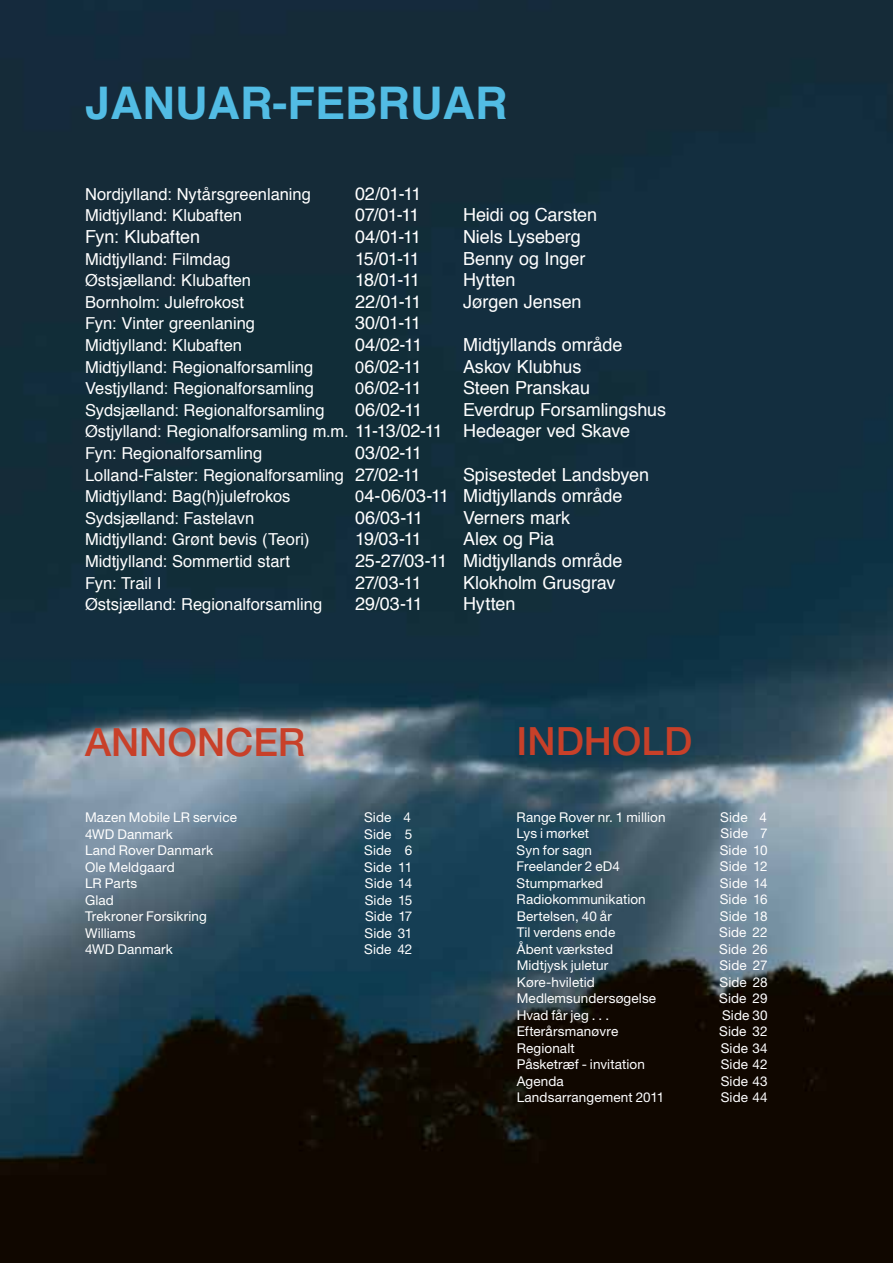
<style>
.page{position:relative;width:893px;height:1263px;background:#fff}
.page>*{position:absolute;margin:0;border:0;box-sizing:border-box;transform-origin:0 0}
.t1{font:700 45px "Helvetica";color:#52bce4}
.t2{font:500 39px "Helvetica Neue LT Std";color:#c84029}
.t3{font:18px "Helvetica";letter-spacing:-.005em;color:#fff}
.t4{font:16.5px/21.6px "Helvetica";color:#fff}
.t5{font:13.5px "Helvetica Neue LT Std";letter-spacing:.01em;color:#fff}
.s1{font-size:16.5px}
.s2{font-size:18px}
</style>
<div class="page">
<img style="left:0;top:0;width:893px;height:1263px">
<h1 class="t1" style="left:85px;top:67px;width:424px">JANUAR-FEBRUAR</h1>
<p class="t4" style="left:85px;top:184px;width:227px">Nordjylland: Nytårsgreenlaning</p>
<h3 class="t3" style="left:355px;top:180px;width:68px">02/01-11</h3>
<p class="t4" style="left:85px;top:205px;width:158px">Midtjylland: Klubaften</p>
<h3 class="t3" style="left:355px;top:201px;width:66px">07/01-11</h3>
<h3 class="t3" style="left:463px;top:201px;width:136px">Heidi og Carsten</h3>
<h3 class="t3" style="left:85px;top:223px;width:116px">Fyn: Klubaften</h3>
<h3 class="t3" style="left:355px;top:223px;width:68px">04/01-11</h3>
<h3 class="t3" style="left:463px;top:223px;width:119px">Niels Lyseberg</h3>
<p class="t4" style="left:85px;top:249px;width:147px">Midtjylland: Filmdag</p>
<h3 class="t3" style="left:355px;top:244px;width:66px">15/01-11</h3>
<h3 class="t3" style="left:463px;top:244px;width:124px">Benny og Inger</h3>
<p class="t4" style="left:85px;top:270px;width:168px">Østsjælland: Klubaften</p>
<h3 class="t3" style="left:355px;top:266px;width:67px">18/01-11</h3>
<h3 class="t3" style="left:463px;top:266px;width:54px">Hytten</h3>
<p class="t4" style="left:85px;top:292px;width:160px">Bornholm: Julefrokost</p>
<h3 class="t3" style="left:355px;top:288px;width:68px">22/01-11</h3>
<h3 class="t3" style="left:463px;top:288px;width:120px">Jørgen Jensen</h3>
<p class="t4" style="left:85px;top:313px;width:172px">Fyn: Vinter greenlaning</p>
<h3 class="t3" style="left:355px;top:309px;width:68px">30/01-11</h3>
<p class="t4" style="left:85px;top:335px;width:158px">Midtjylland: Klubaften</p>
<h3 class="t3" style="left:355px;top:331px;width:69px">04/02-11</h3>
<h3 class="t3" style="left:463px;top:331px;width:161px">Midtjyllands område</h3>
<p class="t4" style="left:85px;top:357px;width:230px">Midtjylland: Regionalforsamling</p>
<h3 class="t3" style="left:355px;top:352px;width:68px"><span class="s1">0</span>6/02-11</h3>
<h3 class="t3" style="left:463px;top:352px;width:120px">Askov Klubhus</h3>
<p class="t4" style="left:85px;top:378px;width:230px">Vestjylland: Regionalforsamling</p>
<h3 class="t3" style="left:355px;top:374px;width:68px"><span class="s1">0</span>6/02-11</h3>
<h3 class="t3" style="left:463px;top:374px;width:128px">Steen Pranskau</h3>
<p class="t4" style="left:85px;top:400px;width:241px">Sydsjælland: Regionalforsamling</p>
<h3 class="t3" style="left:355px;top:396px;width:69px">06/02-11</h3>
<h3 class="t3" style="left:463px;top:396px;width:205px">Everdrup Forsamlingshus</h3>
<p class="t4" style="left:85px;top:421px;width:546px">Østjylland: Regionalforsamling m.m. <span class="s2">11-13/02-11 Hedeager ved Skave<br></span>Fyn: Regionalforsamling</p>
<h3 class="t3" style="left:355px;top:439px;width:69px">03/02-11</h3>
<p class="t4" style="left:85px;top:465px;width:337px">Lolland-Falster: Regionalforsamling <span class="s2">27/02-11</span></p>
<h3 class="t3" style="left:463px;top:460px;width:187px">Spisestedet Landsbyen</h3>
<p class="t4" style="left:85px;top:486px;width:207px">Midtjylland: Bag(h)julefrokos</p>
<h3 class="t3" style="left:355px;top:482px;width:269px"><span class="s1">0</span>4-06/03-11 Midtjyllands område</h3>
<p class="t4" style="left:85px;top:508px;width:171px">Sydsjælland: Fastelavn</p>
<h3 class="t3" style="left:355px;top:504px;width:70px">06/03-11</h3>
<h3 class="t3" style="left:463px;top:504px;width:108px">Verners mark</h3>
<p class="t4" style="left:85px;top:529px;width:226px">Midtjylland: Grønt bevis (Teori)</p>
<h3 class="t3" style="left:355px;top:525px;width:68px">19/03-11</h3>
<h3 class="t3" style="left:463px;top:525px;width:93px">Alex og Pia</h3>
<p class="t4" style="left:85px;top:551px;width:206px">Midtjylland: Sommertid start</p>
<h3 class="t3" style="left:355px;top:547px;width:269px">25-27/03-11 Midtjyllands område</h3>
<p class="t4" style="left:85px;top:573px;width:78px">Fyn: Trail I</p>
<h3 class="t3" style="left:355px;top:568px;width:68px">27/03-11</h3>
<h3 class="t3" style="left:463px;top:568px;width:154px">Klokholm Grusgrav</h3>
<p class="t4" style="left:85px;top:594px;width:239px">Østsjælland: Regionalforsamling</p>
<h3 class="t3" style="left:355px;top:590px;width:69px">29/03-11</h3>
<h3 class="t3" style="left:463px;top:590px;width:54px">Hytten</h3>
<h2 class="t2" style="left:85px;top:719px;width:222px">ANNONCER</h2>
<p class="t5" style="left:85px;top:809px;width:154px">Mazen Mobile LR service</p>
<p class="t5" style="left:364px;top:809px;width:48px">Side 4</p>
<p class="t5" style="left:85px;top:826px;width:89px">4WD Danmark</p>
<p class="t5" style="left:364px;top:826px;width:50px">Side 5</p>
<p class="t5" style="left:85px;top:842px;width:129px">Land Rover Danmark</p>
<p class="t5" style="left:364px;top:842px;width:50px">Side 6</p>
<p class="t5" style="left:85px;top:859px;width:91px">Ole Meldgaard</p>
<p class="t5" style="left:364px;top:859px;width:50px">Side 11</p>
<p class="t5" style="left:85px;top:875px;width:54px">LR Parts</p>
<p class="t5" style="left:365px;top:875px;width:49px">Side 14</p>
<p class="t5" style="left:85px;top:892px;width:30px">Glad</p>
<p class="t5" style="left:365px;top:892px;width:49px">Side 15</p>
<p class="t5" style="left:85px;top:908px;width:123px">Trekroner Forsikring</p>
<p class="t5" style="left:365px;top:908px;width:49px">Side 17</p>
<p class="t5" style="left:85px;top:925px;width:52px">Williams</p>
<p class="t5" style="left:364px;top:925px;width:49px">Side 31</p>
<p class="t5" style="left:85px;top:941px;width:89px">4WD Danmark</p>
<p class="t5" style="left:364px;top:941px;width:50px">Side 42</p>
<h2 class="t2" style="left:517px;top:718px;width:177px">INDHOLD</h2>
<p class="t5" style="left:517px;top:809px;width:150px">Range Rover nr. 1 million</p>
<p class="t5" style="left:720px;top:809px;width:48px">Side 4</p>
<p class="t5" style="left:517px;top:825px;width:74px">Lys i mørket</p>
<p class="t5" style="left:721px;top:825px;width:48px">Side 7</p>
<p class="t5" style="left:517px;top:842px;width:77px">Syn for sagn</p>
<p class="t5" style="left:720px;top:842px;width:49px">Side 10</p>
<p class="t5" style="left:517px;top:858px;width:105px">Freelander 2 eD4</p>
<p class="t5" style="left:720px;top:858px;width:49px">Side 12</p>
<p class="t5" style="left:517px;top:875px;width:88px">Stumpmarked</p>
<p class="t5" style="left:720px;top:875px;width:49px">Side 14</p>
<p class="t5" style="left:517px;top:891px;width:131px">Radiokommunikation</p>
<p class="t5" style="left:720px;top:891px;width:49px">Side 16</p>
<p class="t5" style="left:517px;top:908px;width:97px">Bertelsen, 40 år</p>
<p class="t5" style="left:720px;top:908px;width:49px">Side 18</p>
<p class="t5" style="left:517px;top:924px;width:100px">Til verdens ende</p>
<p class="t5" style="left:719px;top:924px;width:50px">Side 22</p>
<p class="t5" style="left:517px;top:941px;width:98px">Åbent værksted</p>
<p class="t5" style="left:719px;top:941px;width:50px">Side 26</p>
<p class="t5" style="left:517px;top:957px;width:93px">Midtjysk juletur</p>
<p class="t5" style="left:719px;top:957px;width:50px">Side 27</p>
<p class="t5" style="left:517px;top:974px;width:80px">Køre-hviletid</p>
<p class="t5" style="left:719px;top:974px;width:50px">Side 28</p>
<p class="t5" style="left:517px;top:990px;width:141px">Medlemsundersøgelse</p>
<p class="t5" style="left:719px;top:990px;width:50px">Side 29</p>
<p class="t5" style="left:517px;top:1007px;width:94px">Hvad får jeg . . .</p>
<p class="t5" style="left:722px;top:1007px;width:47px">Side 30</p>
<p class="t5" style="left:517px;top:1023px;width:103px">Efterårsmanøvre</p>
<p class="t5" style="left:719px;top:1023px;width:50px">Side 32</p>
<p class="t5" style="left:517px;top:1040px;width:60px">Regionalt</p>
<p class="t5" style="left:721px;top:1040px;width:48px">Side 34</p>
<p class="t5" style="left:517px;top:1056px;width:130px">Påsketræf - invitation</p>
<p class="t5" style="left:721px;top:1056px;width:48px">Side 42</p>
<p class="t5" style="left:517px;top:1073px;width:49px">Agenda</p>
<p class="t5" style="left:721px;top:1073px;width:48px">Side 43</p>
<p class="t5" style="left:517px;top:1089px;width:149px">Landsarrangement 2011</p>
<p class="t5" style="left:721px;top:1089px;width:48px">Side 44</p>
</div>
